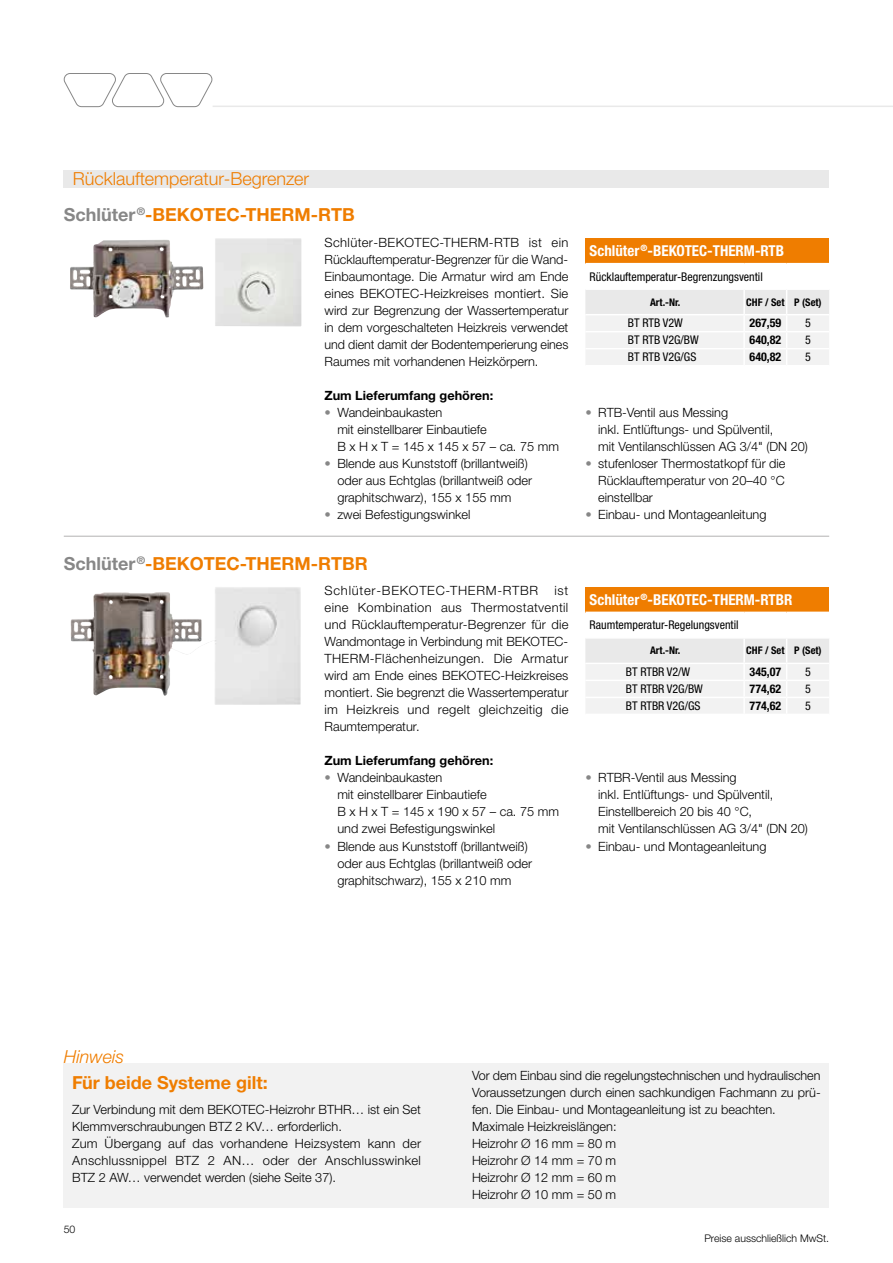
<style>
.page{position:relative;width:893px;height:1263px;background:#fff}
.page>*{position:absolute;margin:0;border:0;box-sizing:border-box;transform-origin:0 0}
.t1{font:700 18px "Helvetica Neue LTW1 G";color:#ef7d00}
.t2{font:300 18px "Helvetica Neue LTW1 G";color:#ef7d00}
.t3{font:italic 300 18px "Helvetica Neue LTW1 G";color:#ef7d00}
.t4{font:700 condensed 15px "Helvetica Neue LTW1 G";color:#fff}
.t5{font:300 12.75px/17px "Helvetica Neue LTW1 G";color:#000}
.t6{font:700 12.75px "Helvetica Neue LTW1 G";color:#000}
.t7{font:300 12.75px "Helvetica Neue LTW1 G";letter-spacing:.055em;color:#000}
.t8{font:condensed 12px "Helvetica Neue LTW1 G";color:#000}
.t9{font:700 condensed 12px "Helvetica Neue LTW1 G";color:#000}
.t10{font:700 condensed 10.5px "Helvetica Neue LTW1 G";color:#000}
.t11{font:300 10.5px "Helvetica Neue LTW1 G";color:#000}
.s1{color:#878787}
</style>
<div class="page">
<svg style="left:64px;top:73px;width:148px;height:34px"></svg>
<hr style="left:213px;top:106px;width:680px;height:1px;background:#e9e9e9">
<img style="left:70px;top:238px;width:231px;height:88px">
<div style="left:64px;top:170px;width:765px;height:17px;background:#e9e9e9"></div>
<div style="left:585px;top:238px;width:244px;height:26px;background:#ef7d00"></div>
<hr style="left:585px;top:263px;width:159px;height:1px;background:#fff">
<hr style="left:744px;top:263px;width:43px;height:1px;background:#fff">
<hr style="left:787px;top:263px;width:42px;height:1px;background:#fff">
<svg style="left:585px;top:290px;width:244px;height:75px"></svg>
<img style="left:71px;top:592px;width:144px;height:104px">
<div style="left:585px;top:587px;width:244px;height:25px;background:#ef7d00"></div>
<svg style="left:585px;top:639px;width:244px;height:74px"></svg>
<hr style="left:64px;top:536px;width:765px;height:1px;background:#b3b2b2">
<div style="left:64px;top:1063px;width:765px;height:145px;background:#f2f2f2"></div>
<h1 class="t2" style="left:73px;top:168px;width:238px">Rücklauftemperatur-Begrenzer</h1>
<h1 class="t1" style="left:64px;top:204px;width:293px"><span class="s1">Schlüter</span> <sup>®</sup>-BEKOTEC-THERM-RTB</h1>
<p class="t5" style="left:325px;top:234px;width:245px;text-align:justify">Schlüter-BEKOTEC-THERM-RTB ist ein Rücklauftemperatur-Begrenzer für die Wand-Einbaumontage. Die Armatur wird am Ende eines BEKOTEC-Heizkreises montiert. Sie wird zur Begrenzung der Wassertemperatur in dem vorgeschalteten Heizkreis verwendet und dient damit der Bodentemperierung eines Raumes mit vorhandenen Heizkörpern.</p>
<p class="t6" style="left:325px;top:387px;width:170px">Zum Lieferumfang gehören:</p>
<p class="t5" style="left:337px;top:404px;width:223px;text-indent:-13px"><span class="s1">•</span> Wandeinbaukasten<br>mit einstellbarer Einbautiefe<br>BxHxT=145x145x57 – ca.75mm</p>
<p class="t5" style="left:337px;top:455px;width:196px;text-indent:-13px"><span class="s1">•</span> Blende aus Kunststoff (brillantweiß) oder aus Echtglas (brillantweiß oder graphitschwarz), 155 x 155 mm</p>
<p class="t5" style="left:325px;top:506px;width:147px"><span class="s1">•</span> zwei Befestigungswinkel</p>
<p class="t4" style="left:590px;top:242px;width:196px">Schlüter <sup>®</sup>-BEKOTEC-THERM-RTB</p>
<p class="t8" style="left:590px;top:269px;width:175px">Rücklauftemperatur-Begrenzungsventil</p>
<p class="t10" style="left:650px;top:296px;width:32px">Art.-Nr.</p>
<p class="t10" style="left:746px;top:296px;width:77px">CHF / Set P (Set)</p>
<p class="t8" style="left:628px;top:316px;width:56px">BT RTB V2W</p>
<p class="t9" style="left:750px;top:316px;width:33px">267,59</p>
<p class="t8" style="left:805px;top:316px;width:7px">5</p>
<p class="t8" style="left:628px;top:333px;width:72px">BT RTB V2G/BW</p>
<p class="t9" style="left:750px;top:333px;width:33px">640,82</p>
<p class="t8" style="left:805px;top:333px;width:7px">5</p>
<p class="t8" style="left:628px;top:350px;width:70px">BT RTB V2G/GS</p>
<p class="t9" style="left:750px;top:350px;width:33px">640,82</p>
<p class="t8" style="left:805px;top:350px;width:7px">5</p>
<p class="t5" style="left:598px;top:404px;width:211px;text-indent:-13px"><span class="s1">•</span> RTB-Ventil aus Messing<br>inkl. Entlüftungs- und Spülventil,<br>mit Ventilanschlüssen AG 3/4" (DN 20)</p>
<p class="t5" style="left:598px;top:455px;width:189px;text-align:justify;text-indent:-13px"><span class="s1">•</span> stufenloser Thermostatkopf für die Rücklauftemperatur von 20–40 °C einstellbar</p>
<p class="t5" style="left:585px;top:506px;width:183px"><span class="s1">•</span> Einbau- und Montageanleitung</p>
<h1 class="t1" style="left:64px;top:552px;width:306px"><span class="s1">Schlüter</span> <sup>®</sup>-BEKOTEC-THERM-RTBR</h1>
<p class="t7" style="left:325px;top:583px;width:215px">Schlüter-BEKOTEC-THERM-RTBR</p>
<p class="t5" style="left:325px;top:582px;width:245px;text-align:justify;text-indent:230px">ist eine Kombination aus Thermostatventil und Rücklauftemperatur-Begrenzer für die Wandmontage in Verbindung mit BEKOTEC-THERM-Flächenheizungen. Die Armatur wird am Ende eines BEKOTEC-Heizkreises montiert. Sie begrenzt die Wassertemperatur im Heizkreis und regelt gleichzeitig die Raumtemperatur.</p>
<p class="t4" style="left:590px;top:591px;width:204px">Schlüter <sup>®</sup>-BEKOTEC-THERM-RTBR</p>
<p class="t8" style="left:590px;top:618px;width:150px">Raumtemperatur-Regelungsventil</p>
<p class="t10" style="left:650px;top:644px;width:32px">Art.-Nr.</p>
<p class="t10" style="left:746px;top:644px;width:77px">CHF / Set P (Set)</p>
<p class="t8" style="left:626px;top:665px;width:66px">BT RTBR V2/W</p>
<p class="t9" style="left:750px;top:665px;width:33px">345,07</p>
<p class="t8" style="left:805px;top:665px;width:7px">5</p>
<p class="t8" style="left:626px;top:682px;width:79px">BT RTBR V2G/BW</p>
<p class="t9" style="left:750px;top:682px;width:33px">774,62</p>
<p class="t8" style="left:805px;top:682px;width:7px">5</p>
<p class="t8" style="left:626px;top:699px;width:76px">BT RTBR V2G/GS</p>
<p class="t9" style="left:750px;top:699px;width:33px">774,62</p>
<p class="t8" style="left:805px;top:699px;width:7px">5</p>
<h1 class="t3" style="left:64px;top:1046px;width:62px">Hinweis</h1>
<p class="t6" style="left:325px;top:753px;width:170px">Zum Lieferumfang gehören:</p>
<p class="t5" style="left:337px;top:769px;width:223px;text-indent:-13px"><span class="s1">•</span> Wandeinbaukasten<br>mit einstellbarer Einbautiefe<br>BxHxT=145x190x57 – ca.75mm und zwei Befestigungswinkel</p>
<p class="t5" style="left:337px;top:837px;width:196px;text-indent:-13px"><span class="s1">•</span> Blende aus Kunststoff (brillantweiß) oder aus Echtglas (brillantweiß oder graphitschwarz), 155 x 210 mm</p>
<p class="t5" style="left:598px;top:769px;width:211px;text-indent:-13px"><span class="s1">•</span> RTBR-Ventil aus Messing<br>inkl. Entlüftungs- und Spülventil,<br>Einstellbereich 20 bis 40 °C,<br>mit Ventilanschlüssen AG 3/4" (DN 20)</p>
<p class="t5" style="left:585px;top:837px;width:183px"><span class="s1">•</span> Einbau- und Montageanleitung</p>
<h1 class="t1" style="left:72px;top:1071px;width:197px">Für beide Systeme gilt:</h1>
<p class="t5" style="left:72px;top:1101px;width:350px">Zur Verbindung mit dem BEKOTEC-Heizrohr BTHR… ist ein Set Klemmverschraubungen BTZ 2 KV… erforderlich.<br>Zum Übergang auf das vorhandene Heizsystem kann der Anschlussnippel BTZ 2 AN… oder der Anschlusswinkel BTZ 2 AW… verwendet werden (siehe Seite 37).</p>
<p class="t11" style="left:64px;top:1223px;width:13px">50</p>
<p class="t5" style="left:472px;top:1067px;width:350px">Vor dem Einbau sind die regelungstechnischen und hydraulischen Voraussetzungen durch einen sachkundigen Fachmann zu prü&shy;fen. Die Einbau- und Montageanleitung ist zu beachten.<br>Maximale Heizkreislängen:<br>Heizrohr Ø 16 mm = 80 m<br>Heizrohr Ø 14 mm = 70 m<br>Heizrohr Ø 12 mm = 60 m<br>Heizrohr Ø 10 mm = 50 m</p>
<p class="t11" style="left:704px;top:1231px;width:126px">Preise ausschließlich MwSt.</p>
</div>
